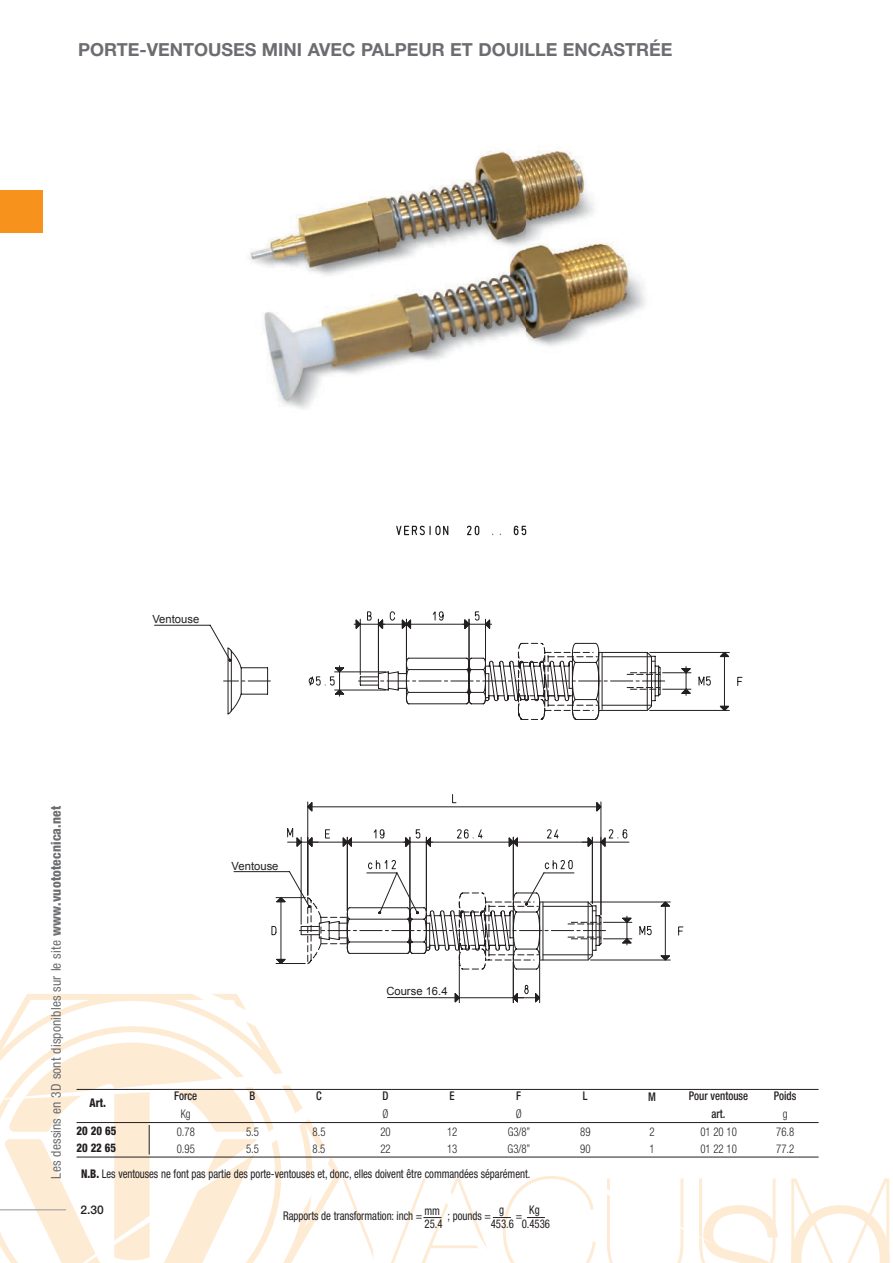
<style>
.page{position:relative;width:893px;height:1263px;background:#fff}
.page>*{position:absolute;margin:0;border:0;box-sizing:border-box;transform-origin:0 0}
.t1{font:700 18px "Helvetica Neue";color:#6c6d70}
.t2{font:condensed 13.5px "Helvetica Neue";letter-spacing:.01em;color:#6c6d70}
.t3{font:condensed 12px "Helvetica Neue";letter-spacing:-.005em;color:#231f20;scale:.9 1}
.t4{font:300 condensed 12px "Helvetica Neue";letter-spacing:-.005em;color:#231f20;scale:.9 1}
.t5{font:500 condensed 12px/17.2px "Helvetica Neue";color:#231f20;text-align:center;scale:.9 1}
.t6{font:800 condensed 12px/17.2px "Helvetica Neue";color:#231f20;scale:.9 1}
.t7{font:500 12px "Helvetica Neue";color:#231f20}
.t8{font:11.25px "Arial";color:#231f20}
.s1{font-weight:800}
</style>
<div class="page">
<svg style="left:0;top:994px;width:791px;height:269px"></svg>
<div style="left:0;top:190px;width:43px;height:43px;background:#f7931d"></div>
<img style="left:248px;top:150px;width:398px;height:259px">
<svg style="left:154px;top:624px;width:591px;height:382px"></svg>
<svg style="left:395px;top:525px;width:331px;height:481px"></svg>
<svg style="left:342px;top:1176px;width:254px;height:87px"></svg>
<hr style="left:77px;top:1089px;width:742px;height:1px;background:#231f20">
<hr style="left:77px;top:1122px;width:742px;height:1px;background:#231f20">
<hr style="left:77px;top:1157px;width:742px;height:1px;background:#231f20">
<svg style="left:223px;top:609px;width:507px;height:394px"></svg>
<svg style="left:0;top:1125px;width:259px;height:138px"></svg>
<svg style="left:791px;top:1088px;width:99px;height:175px"></svg>
<h1 class="t1" style="left:78px;top:39px;width:596px">PORTE-VENTOUSES MINI AVEC PALPEUR ET DOUILLE ENCASTRÉE</h1>
<p class="t8" style="left:152px;top:612px;width:48px">Ventouse</p>
<p class="t2" style="left:48px;top:1178px;width:374px;rotate:-90deg">Les dessins en 3D sont disponibles sur le site <span class="s1">www.vuototecnica.net</span></p>
<p class="t6" style="left:90px;top:1094px;width:20px">Art.</p>
<p class="t8" style="left:232px;top:858px;width:48px">Ventouse</p>
<p class="t8" style="left:386px;top:983px;width:63px">Course 16.4</p>
<p class="t5" style="left:174px;top:1087px;width:27px">Force</p>
<p class="t5" style="left:249px;top:1087px;width:8px">B</p>
<p class="t5" style="left:316px;top:1087px;width:8px">C</p>
<p class="t5" style="left:449px;top:1087px;width:7px">E</p>
<p class="t5" style="left:583px;top:1087px;width:7px">L</p>
<p class="t4" style="left:181px;top:1106px;width:13px">Kg</p>
<p class="t5" style="left:382px;top:1087px;width:8px">D</p>
<p class="t4" style="left:383px;top:1106px;width:8px">Ø</p>
<p class="t5" style="left:516px;top:1087px;width:7px">F</p>
<p class="t4" style="left:516px;top:1106px;width:8px">Ø</p>
<p class="t5" style="left:648px;top:1088px;width:10px">M</p>
<p class="t5" style="left:689px;top:1087px;width:68px">Pour ventouse art.</p>
<p class="t5" style="left:774px;top:1087px;width:27px">Poids</p>
<p class="t4" style="left:783px;top:1106px;width:7px">g</p>
<p class="t6" style="left:77px;top:1122px;width:46px">20 20 65<br>20 22 65</p>
<p class="t3" style="left:81px;top:1167px;width:501px"><span class="s1">N.B.</span> Les ventouses ne font pas partie des porte-ventouses et, donc, elles doivent être commandées séparément.</p>
<p class="t4" style="left:177px;top:1125px;width:22px">0.78</p>
<p class="t4" style="left:246px;top:1125px;width:16px">5.5</p>
<p class="t4" style="left:313px;top:1125px;width:16px">8.5</p>
<p class="t4" style="left:380px;top:1125px;width:13px">20</p>
<p class="t4" style="left:447px;top:1125px;width:13px">12</p>
<p class="t4" style="left:508px;top:1125px;width:27px">G3/8”</p>
<p class="t4" style="left:580px;top:1125px;width:13px">89</p>
<p class="t4" style="left:649px;top:1125px;width:7px">2</p>
<p class="t4" style="left:700px;top:1125px;width:42px">01 20 10</p>
<p class="t4" style="left:776px;top:1125px;width:22px">76.8</p>
<p class="t4" style="left:177px;top:1142px;width:22px">0.95</p>
<p class="t4" style="left:246px;top:1142px;width:16px">5.5</p>
<p class="t4" style="left:313px;top:1142px;width:16px">8.5</p>
<p class="t4" style="left:380px;top:1142px;width:13px">22</p>
<p class="t4" style="left:447px;top:1142px;width:13px">13</p>
<p class="t4" style="left:508px;top:1142px;width:27px">G3/8”</p>
<p class="t4" style="left:580px;top:1142px;width:13px">90</p>
<p class="t4" style="left:649px;top:1142px;width:7px">1</p>
<p class="t4" style="left:700px;top:1142px;width:42px">01 22 10</p>
<p class="t4" style="left:776px;top:1142px;width:22px">77.2</p>
<p class="t7" style="left:81px;top:1202px;width:25px">2.30</p>
<p class="t3" style="left:424px;top:1204px;width:19px">mm</p>
<p class="t3" style="left:499px;top:1202px;width:7px">g</p>
<p class="t3" style="left:529px;top:1203px;width:13px">Kg</p>
<p class="t3" style="left:283px;top:1208px;width:156px">Rapports de transformation: inch =</p>
<p class="t3" style="left:448px;top:1208px;width:50px">; pounds =</p>
<p class="t3" style="left:516px;top:1208px;width:9px">=</p>
<p class="t3" style="left:425px;top:1216px;width:22px">25.4</p>
<p class="t3" style="left:491px;top:1216px;width:67px">453.6 0.4536</p>
</div>
